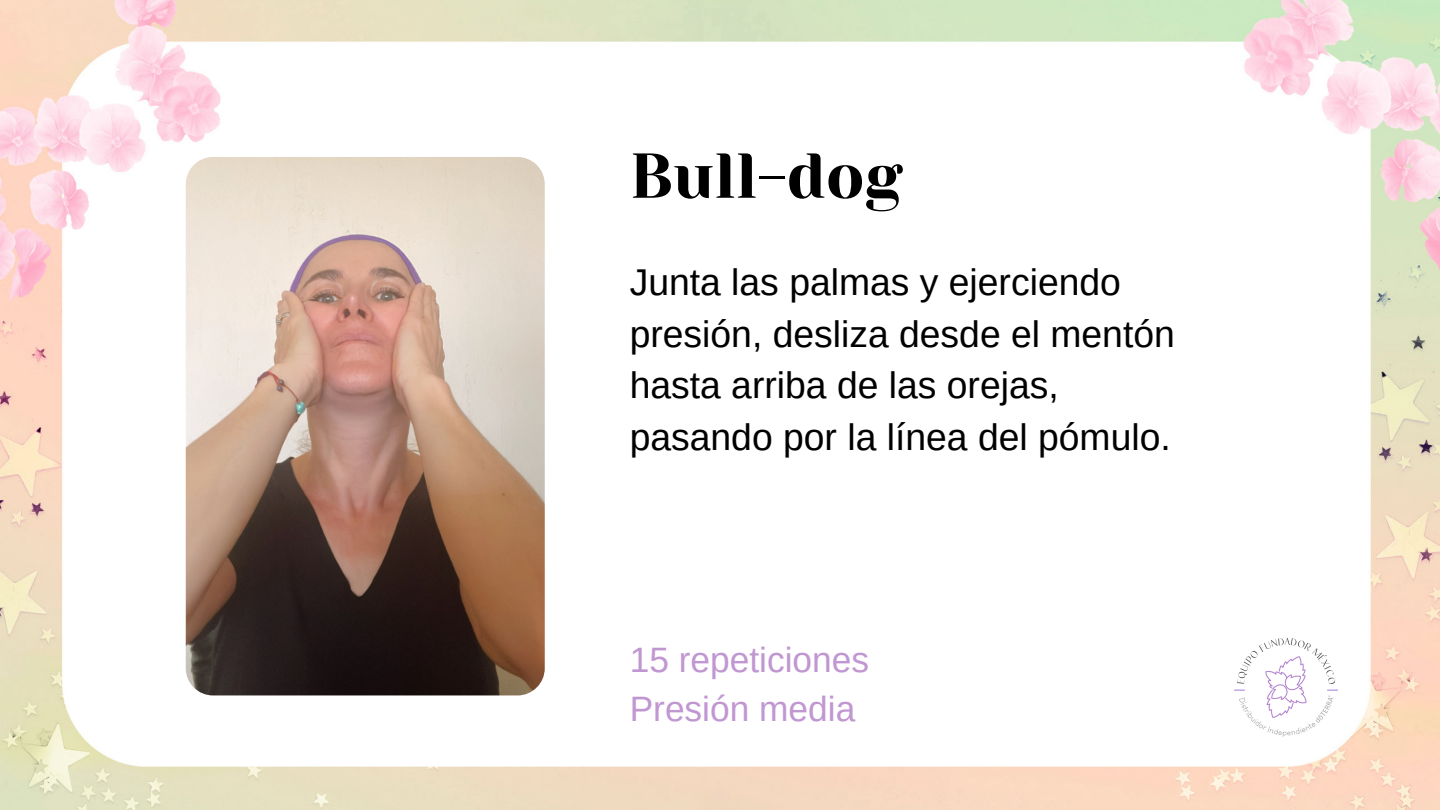
<style>
.page{position:relative;width:1440px;height:810px;background:#fff}
.page>*{position:absolute;margin:0;border:0;box-sizing:border-box;transform-origin:0 0}
.t1{font:63.3px "Yeseva One";color:#000}
.t2{font:37.3px/51.8px "Arimo";color:#000}
.t3{font:35.3px "Arimo";color:#c197d2}
</style>
<div class="page">
<img style="left:0;top:0;width:1440px;height:810px">
<img style="left:186px;top:157px;width:359px;height:538px;border-radius:27px">
<img style="left:1235px;top:639px;width:102px;height:98px">
<p class="t1" style="left:630px;top:140px;width:275px">Bull-dog</p>
<p class="t2" style="left:630px;top:256px;width:547px">Junta las palmas y ejerciendo presión, desliza desde el mentón hasta arriba de las orejas, pasando por la línea del pómulo.</p>
<p class="t3" style="left:630px;top:640px;width:241px">15 repeticiones</p>
<p class="t3" style="left:630px;top:689px;width:227px">Presión media</p>
</div>
